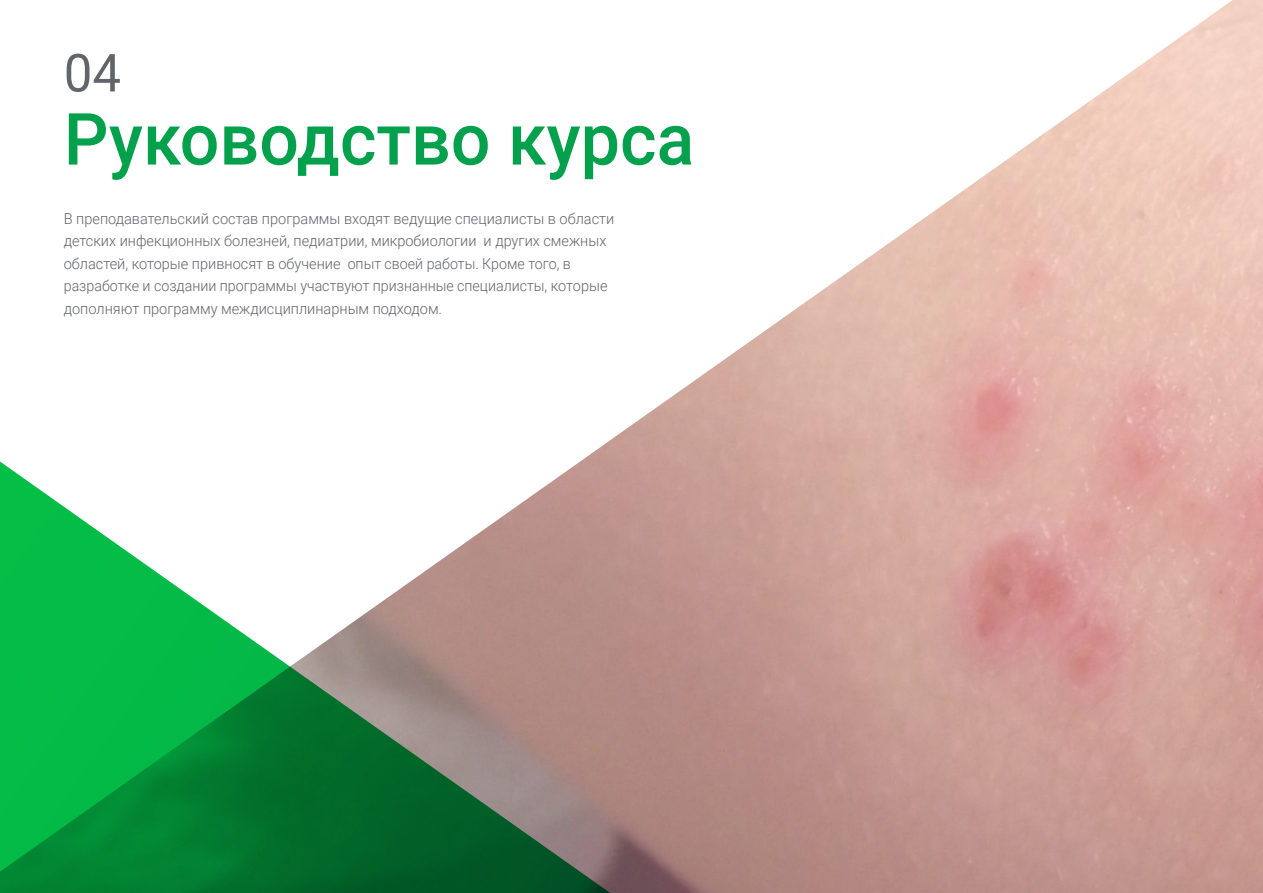
<style>
.page{position:relative;width:1263px;height:893px;background:#fff}
.page>*{position:absolute;margin:0;border:0;box-sizing:border-box;transform-origin:0 0}
.t1{font:500 72px "Roboto";color:#04a14d}
.t2{font:52.5px "Roboto";color:#61646a}
.t3{font:300 15px/22.5px "Roboto";color:#61646a}
</style>
<div class="page">
<img style="left:602px;top:0;width:661px;height:893px">
<svg style="left:0;top:446px;width:640px;height:447px"></svg>
<h2 class="t2" style="left:64px;top:36px;width:59px">04</h2>
<h1 class="t1" style="left:64px;top:89px;width:632px">Руководство курса</h1>
<p class="t3" style="left:64px;top:207px;width:552px">В преподавательский состав программы входят ведущие специалисты в области детских инфекционных болезней, педиатрии, микробиологии и других смежных областей, которые привносят в обучение опыт своей работы. Кроме того, в разработке и создании программы участвуют признанные специалисты, которые дополняют программу междисциплинарным подходом.</p>
</div>
